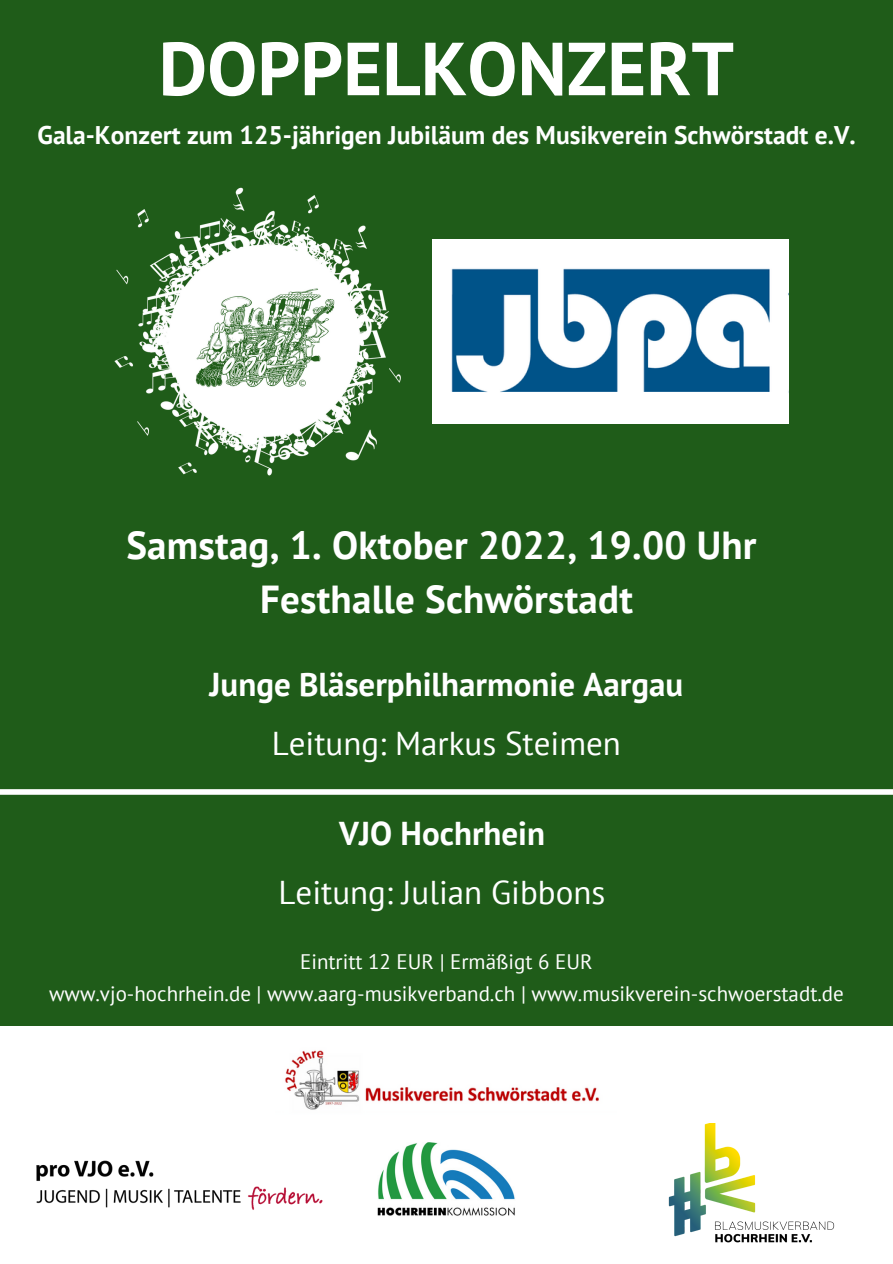
<style>
.page{position:relative;width:893px;height:1264px;background:#fff}
.page>*{position:absolute;margin:0;border:0;box-sizing:border-box;transform-origin:0 0}
.t1{font:700 75px "PT Sans";color:#fff}
.t2{font:700 39px/54px "PT Sans";letter-spacing:.005em;color:#fff;text-align:center}
.t3{font:33px "PT Sans";color:#fff}
.t4{font:700 33px "PT Sans";color:#fff}
.t5{font:700 25.5px "PT Sans";color:#fff}
.t6{font:21px/31.8px "PT Sans";color:#fff;text-align:center}
</style>
<div class="page">
<div style="left:0;top:0;width:892px;height:1027px;background:#1f5c19"></div>
<div style="left:0;top:789px;width:892px;height:5px;background:#fff"></div>
<div style="left:0;top:1026px;width:892px;height:236px;background:#fff"></div>
<img style="left:114px;top:187px;width:287px;height:289px">
<img style="left:433px;top:239px;width:355px;height:185px">
<img style="left:285px;top:1050px;width:314px;height:60px">
<img style="left:36px;top:1160px;width:287px;height:50px">
<img style="left:668px;top:1123px;width:167px;height:120px">
<img style="left:377px;top:1142px;width:138px;height:74px">
<h1 class="t1" style="left:159px;top:19px;width:577px">DOPPELKONZERT</h1>
<p class="t5" style="left:37px;top:118px;width:819px">Gala-Konzert zum 125-jährigen Jubiläum des Musikverein Schwörstadt e.V.</p>
<h2 class="t2" style="left:126px;top:517px;width:631px">Samstag, 1. Oktober 2022, 19.00 Uhr<br>Festhalle Schwörstadt</h2>
<h3 class="t4" style="left:209px;top:662px;width:475px">Junge Bläserphilharmonie Aargau</h3>
<h3 class="t3" style="left:272px;top:721px;width:351px">Leitung: Markus Steimen</h3>
<h3 class="t4" style="left:339px;top:811px;width:207px">VJO Hochrhein</h3>
<h3 class="t3" style="left:278px;top:870px;width:328px">Leitung: Julian Gibbons</h3>
<p class="t6" style="left:49px;top:945px;width:796px">Eintritt 12 EUR | Ermäßigt 6 EUR<br>www.vjo-hochrhein.de | www.aarg-musikverband.ch | www.musikverein-schwoerstadt.de</p>
</div>
